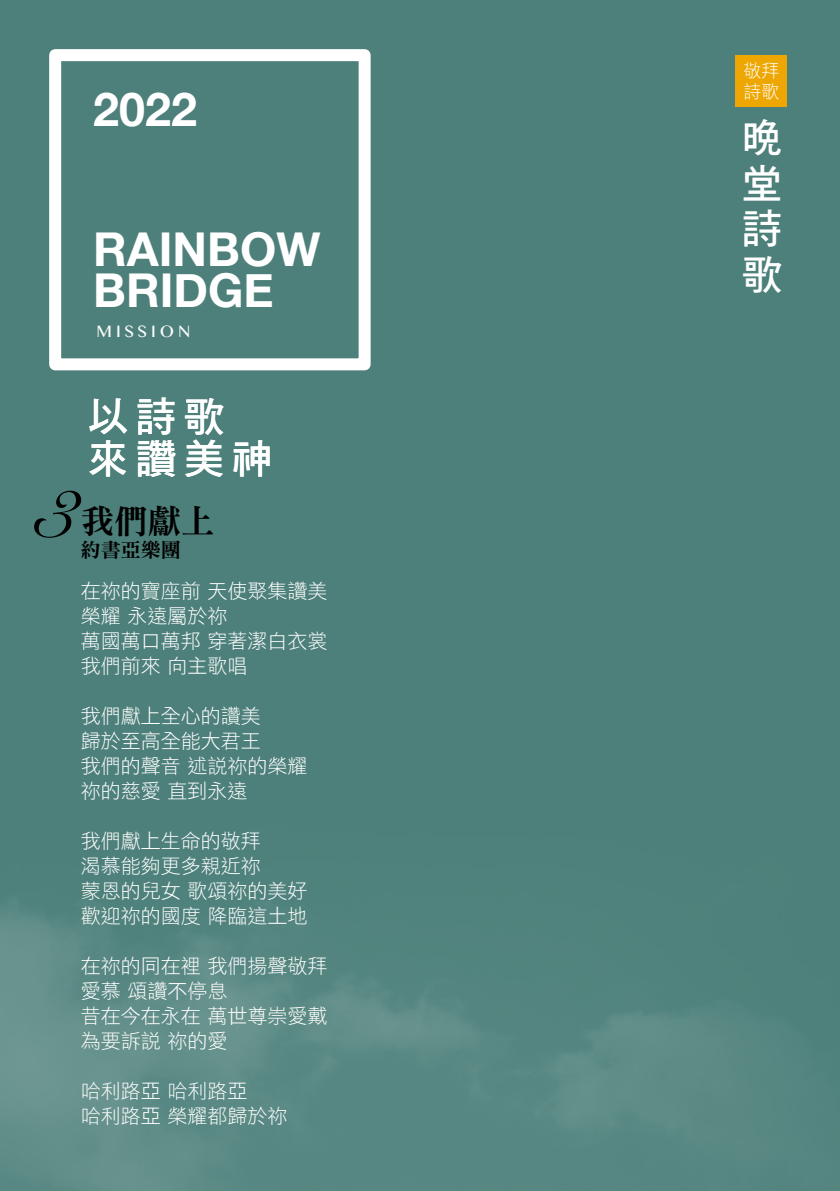
<style>
.page{position:relative;width:840px;height:1191px;background:#fff}
.page>*{position:absolute;margin:0;border:0;box-sizing:border-box;transform-origin:0 0}
.t1{font:86.2px "Snell Roundhand";color:#000}
.t2{font:700 46.6px/41px "Helvetica Neue";color:#fff}
.t3{font:40.6px/45.4px "DF Hei Std W7";letter-spacing:.18em;color:#fff;text-align:justify}
.t4{font:33.4px "DF Ming Std W9";color:#000}
.t5{font:20px/25px "DF Hei Std W3";color:#fff}
.t6{font:20px "DF Ming Std W9";color:#000}
.t7{font:18px/21px "DF Hei Std W3";color:#fff}
.t8{font:16.6px "Gurmukhi MN";letter-spacing:.24em;color:#fff}
</style>
<div class="page">
<div style="left:0;top:0;width:839px;height:1191px;background:#4d807a"></div>
<img style="left:0;top:901px;width:799px;height:290px">
<div style="left:735px;top:55px;width:51px;height:51px;background:#eea600"></div>
<div style="left:49px;top:49px;width:321px;height:321px;border:12px solid #fff"></div>
<h2 class="t2" style="left:93px;top:90px;width:105px">2022</h2>
<h2 class="t2" style="left:93px;top:230px;width:228px">RAINBOW<br>BRIDGE</h2>
<p class="t8" style="left:96px;top:322px;width:95px">MISSION</p>
<h3 class="t3" style="left:88px;top:395px;width:186px;line-height:42px">以詩歌來讚美神</h3>
<h1 class="t1" style="left:30px;top:440px;width:45px">3</h1>
<h3 class="t4" style="left:81px;top:502px;width:135px">我們獻上</h3>
<p class="t6" style="left:81px;top:538px;width:101px">約書亞樂團</p>
<p class="t5" style="left:81px;top:578px;width:248px">在祢的寶座前 天使聚集讚美榮耀 永遠屬於祢<br>萬國萬口萬邦 穿著潔白衣裳我們前來 向主歌唱</p>
<p class="t5" style="left:81px;top:703px;width:228px">我們獻上全心的讚美<br>歸於至高全能大君王<br>我們的聲音 述說祢的榮耀祢的慈愛 直到永遠</p>
<p class="t5" style="left:81px;top:828px;width:228px">我們獻上生命的敬拜<br>渴慕能夠更多親近祢<br>蒙恩的兒女 歌頌祢的美好歡迎祢的國度 降臨這土地</p>
<p class="t5" style="left:81px;top:953px;width:248px">在祢的同在裡 我們揚聲敬拜愛慕 頌讚不停息<br>昔在今在永在 萬世尊崇愛戴為要訴說 祢的愛</p>
<p class="t5" style="left:81px;top:1078px;width:208px">哈利路亞 哈利路亞<br>哈利路亞 榮耀都歸於祢</p>
<p class="t7" style="left:743px;top:60px;width:37px">敬拜詩歌</p>
<h3 class="t3" style="left:741px;top:114px;width:41px">晚堂詩歌</h3>
</div>
